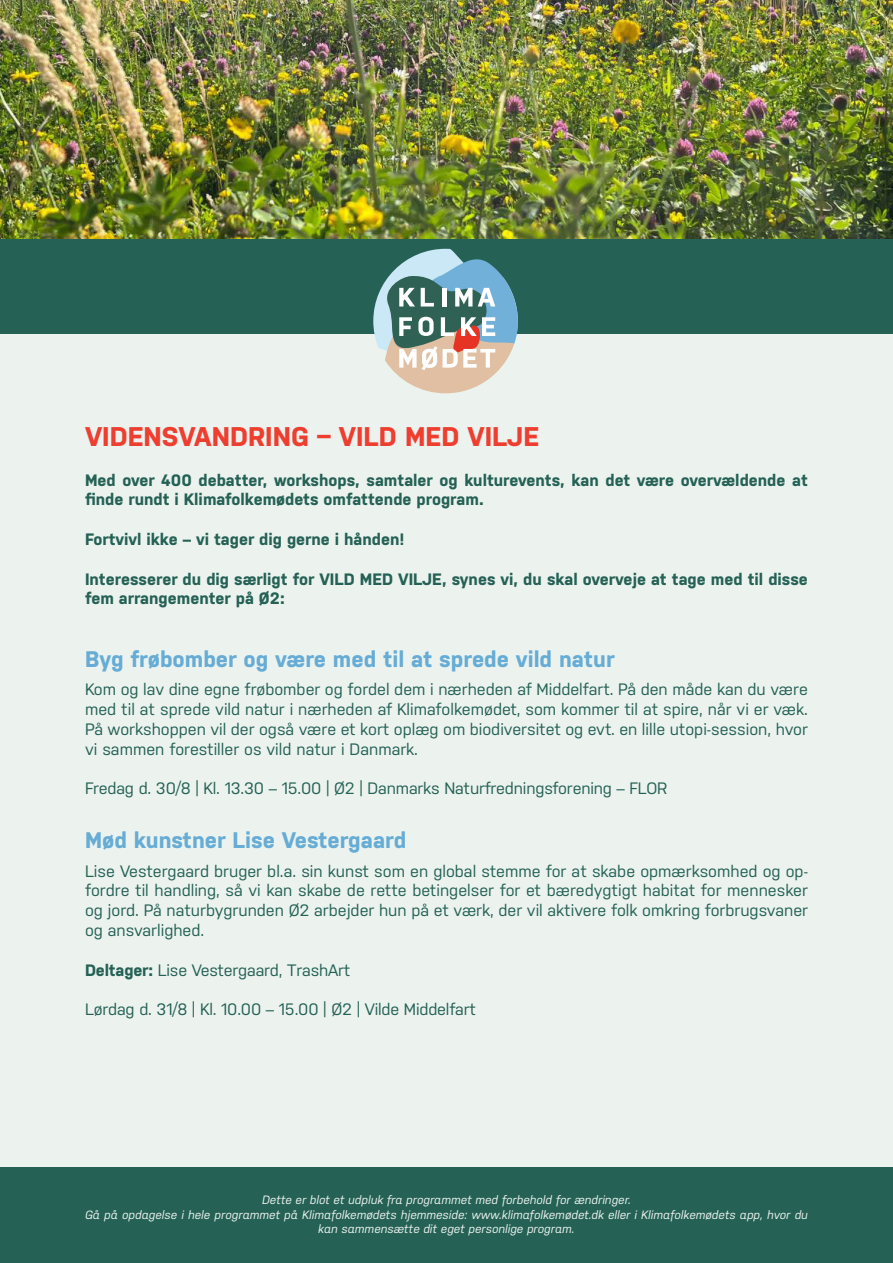
<style>
.page{position:relative;width:893px;height:1263px;background:#fff}
.page>*{position:absolute;margin:0;border:0;box-sizing:border-box;transform-origin:0 0}
.Overskrift{font:700 27px "Nudista";color:#ee3e30}
.Under_overskrift{font:700 22.5px "Nudista";color:#66acd5}
.Brød{font:16.5px/19.8px "Nudista";letter-spacing:-.01em;color:#256155;text-align:justify}
.Tyk_brød{font:700 16.5px/19.8px "Nudista";color:#256155}
.t1{font:italic 12px/14.4px "Nudista";color:#ecf3ef;text-align:center}
.s1{font-weight:700}
</style>
<div class="page">
<div style="left:0;top:334px;width:893px;height:833px;background:#ecf3ef"></div>
<div style="left:0;top:238px;width:893px;height:96px;background:#256155"></div>
<div style="left:0;top:1167px;width:893px;height:96px;background:#256155"></div>
<svg style="left:373px;top:249px;width:145px;height:144px"></svg>
<img style="left:0;top:0;width:893px;height:238px">
<p class="Overskrift" style="left:85px;top:421px;width:456px">VIDENSVANDRING – VILD MED VILJE</p>
<p class="Tyk_brød" style="left:85px;top:470px;width:724px">Med over 400 debatter, workshops, samtaler og kulturevents, kan det være overvældende at finde rundt i Klimafolkemødets omfattende program.</p>
<p class="Tyk_brød" style="left:85px;top:529px;width:321px">Fortvivl ikke – vi tager dig gerne i hånden!</p>
<p class="Tyk_brød" style="left:85px;top:569px;width:724px">Interesserer du dig særligt for VILD MED VILJE, synes vi, du skal overveje at tage med til disse fem arrangementer på Ø2:</p>
<p class="Under_overskrift" style="left:85px;top:646px;width:531px">Byg frøbomber og være med til at sprede vild natur</p>
<p class="Brød" style="left:85px;top:679px;width:724px">Kom og lav dine egne frøbomber og fordel dem i nærheden af Middelfart. På den måde kan du være med til at sprede vild natur i nærheden af Klimafolkemødet, som kommer til at spire, når vi er væk.<br>På workshoppen vil der også være et kort oplæg om biodiversitet og evt. en lille utopi-session, hvor vi sammen forestiller os vild natur i Danmark.</p>
<p class="Brød" style="left:85px;top:778px;width:584px">Fredag d. 30/8 | Kl. 13.30 – 15.00 | Ø2 | Danmarks Naturfredningsforening – FLOR</p>
<p class="Under_overskrift" style="left:85px;top:827px;width:323px">Mød kunstner Lise Vestergaard</p>
<p class="Brød" style="left:85px;top:861px;width:724px">Lise Vestergaard bruger bl.a. sin kunst som en global stemme for at skabe opmærksomhed og op&shy;fordre til handling, så vi kan skabe de rette betingelser for et bæredygtigt habitat for mennesker og jord. På naturbygrunden Ø2 arbejder hun på et værk, der vil aktivere folk omkring forbrugsvaner og ansvarlighed.</p>
<p class="Brød" style="left:85px;top:960px;width:267px"><span class="s1">Deltager:</span> Lise Vestergaard, TrashArt</p>
<p class="Brød" style="left:85px;top:999px;width:392px">Lørdag d. 31/8 | Kl. 10.00 – 15.00 | Ø2 | Vilde Middelfart</p>
<p class="t1" style="left:85px;top:1193px;width:724px">Dette er blot et udpluk fra programmet med forbehold for ændringer.<br>Gå på opdagelse i hele programmet på Klimafolkemødets hjemmeside: www.klimafolkemødet.dk eller i Klimafolkemødets app, hvor du kan sammensætte dit eget personlige program.</p>
</div>
